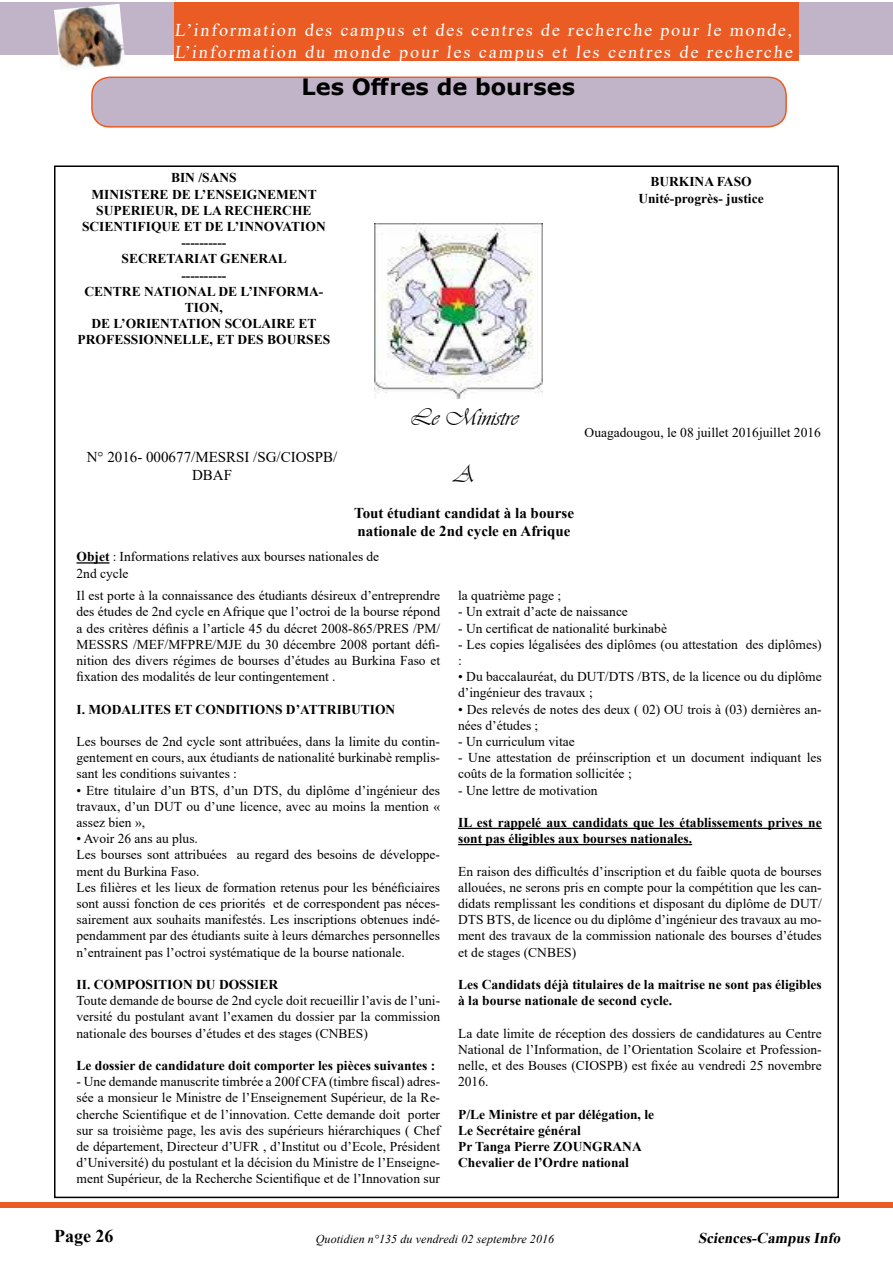
<style>
.page{position:relative;width:893px;height:1263px;background:#fff}
.page>*{position:absolute;margin:0;border:0;box-sizing:border-box;transform-origin:0 0}
.t1{font:24px "Vivaldii";color:#000}
.t2{font:700 22.5px "Verdana";color:#000}
.t3{font:18px/21.6px "Times New Roman";letter-spacing:.105em;color:#fff}
.t4{font:700 18px "Times New Roman";color:#000}
.t5{font:700 15px/18px "Times New Roman";color:#000}
.t6{font:15px/18px "Times New Roman";color:#000;text-align:center}
.t7{font:italic 700 15px "Times New Roman";color:#000}
.t8{font:13.5px/16.2px "Times New Roman";color:#000;text-align:justify}
.t9{font:700 13.5px/16.2px "Times New Roman";color:#000}
.t10{font:italic 12px "Times New Roman";letter-spacing:.01em;color:#000}
.s1{font-weight:700}
</style>
<div class="page">
<div style="left:0;top:1202px;width:893px;height:6px;background:#ea5c24"></div>
<div style="left:0;top:2px;width:893px;height:53px;background:#c2b4c8"></div>
<img style="left:54px;top:4px;width:71px;height:66px">
<div style="left:174px;top:2px;width:625px;height:59px;background:#ea5c24"></div>
<div style="left:92px;top:77px;width:694px;height:50px;background:#c2b4c8;border-radius:18px"></div>
<div style="left:91px;top:77px;width:696px;height:51px;border:2px solid #ea5c24;border-radius:18px"></div>
<img style="left:374px;top:223px;width:168px;height:175px">
<hr style="left:458px;top:828px;width:364px;height:1px;background:#000">
<hr style="left:458px;top:844px;width:234px;height:1px;background:#000">
<hr style="left:77px;top:562px;width:33px;height:2px;background:#000">
<h3 class="t3" style="left:174px;top:19px;width:622px">L’information des campus et des centres de recherche pour le monde,<br>L’information du monde pour les campus et les centres de recherche</h3>
<h2 class="t2" style="left:302px;top:71px;width:275px">Les Offres de bourses</h2>
<p class="t9" style="left:78px;top:169px;width:254px;text-align:center">BIN /SANS<br>MINISTERE DE L’ENSEIGNEMENT<br>SUPERIEUR, DE LA RECHERCHE<br>SCIENTIFIQUE ET DE L’INNOVATION ----------<br>SECRETARIAT GENERAL<br>----------<br>CENTRE NATIONAL DE L’INFORMA-<br>TION,<br>DE L’ORIENTATION SCOLAIRE ET<br>PROFESSIONNELLE, ET DES BOURSES</p>
<p class="t9" style="left:638px;top:173px;width:127px;text-align:center">BURKINA FASO<br>Unité-progrès- justice</p>
<p class="t6" style="left:87px;top:448px;width:252px">N° 2016- 000677/MESRSI /SG/CIOSPB/<br>DBAF</p>
<h1 class="t1" style="left:410px;top:403px;width:110px">Le Ministre</h1>
<h1 class="t1" style="left:454px;top:460px;width:21px">A</h1>
<p class="t5" style="left:354px;top:504px;width:221px">Tout étudiant candidat à la bourse nationale de 2nd cycle en Afrique</p>
<p class="t8" style="left:77px;top:548px;width:304px"><span class="s1">Objet</span> : Informations relatives aux bourses nationales de<br>2nd cycle</p>
<p class="t8" style="left:585px;top:423px;width:238px">Ouagadougou, le 08 juillet 2016juillet 2016</p>
<p class="t8" style="left:77px;top:587px;width:365px">Il est porte à la connaissance des étudiants désireux d’entreprendre des études de 2nd cycle en Afrique que l’octroi de la bourse répond a des critères définis a l’article 45 du décret 2008-865/PRES /PM/ MESSRS /MEF/MFPRE/MJE du 30 décembre 2008 portant défi&shy;nition des divers régimes de bourses d’études au Burkina Faso et fixation des modalités de leur contingentement .</p>
<p class="t9" style="left:77px;top:700px;width:320px">I. MODALITES ET CONDITIONS D’ATTRIBUTION</p>
<p class="t8" style="left:77px;top:733px;width:365px">Les bourses de 2nd cycle sont attribuées, dans la limite du contin&shy;gentement en cours, aux étudiants de nationalité burkinabè remplis&shy;sant les conditions suivantes :</p>
<p class="t8" style="left:77px;top:781px;width:365px">• Etre titulaire d’un BTS, d’un DTS, du diplôme d’ingénieur des travaux, d’un DUT ou d’une licence, avec au moins la mention « assez bien »,</p>
<p class="t8" style="left:77px;top:830px;width:365px;text-align:left">• Avoir 26 ans au plus.<br>Les bourses sont attribuées au regard des besoins de développe&shy;ment du Burkina Faso.<br>Les filières et les lieux de formation retenus pour les bénéficiaires sont aussi fonction de ces priorités et de correspondent pas néces&shy;sairement aux souhaits manifestés. Les inscriptions obtenues indé&shy;pendamment par des étudiants suite à leurs démarches personnelles n’entrainent pas l’octroi systématique de la bourse nationale.</p>
<p class="t9" style="left:77px;top:976px;width:203px">II. COMPOSITION DU DOSSIER</p>
<p class="t8" style="left:77px;top:992px;width:365px">Toute demande de bourse de 2nd cycle doit recueillir l’avis de l’uni&shy;versité du postulant avant l’examen du dossier par la commission nationale des bourses d’études et des stages (CNBES)</p>
<p class="t9" style="left:77px;top:1057px;width:360px">Le dossier de candidature doit comporter les pièces suivantes :</p>
<p class="t8" style="left:77px;top:1073px;width:365px">- Une demande manuscrite timbrée a 200f CFA (timbre fiscal) adres&shy;sée a monsieur le Ministre de l’Enseignement Supérieur, de la Re&shy;cherche Scientifique et de l’innovation. Cette demande doit porter sur sa troisième page, les avis des supérieurs hiérarchiques ( Chef de département, Directeur d’UFR , d’Institut ou d’Ecole, Président d’Université) du postulant et la décision du Ministre de l’Enseigne&shy;ment Supérieur, de la Recherche Scientifique et de l’Innovation sur</p>
<p class="t8" style="left:458px;top:587px;width:105px">la quatrième page ;</p>
<p class="t8" style="left:458px;top:603px;width:171px">- Un extrait d’acte de naissance</p>
<p class="t8" style="left:458px;top:619px;width:210px">- Un certificat de nationalité burkinabè</p>
<p class="t8" style="left:458px;top:636px;width:365px">- Les copies légalisées des diplômes (ou attestation des diplômes) :</p>
<p class="t8" style="left:458px;top:668px;width:365px">• Du baccalauréat, du DUT/DTS /BTS, de la licence ou du diplôme d’ingénieur des travaux ;</p>
<p class="t8" style="left:458px;top:700px;width:365px">• Des relevés de notes des deux ( 02) OU trois à (03) dernières an&shy;nées d’études ;</p>
<p class="t8" style="left:458px;top:733px;width:118px">- Un curriculum vitae</p>
<p class="t8" style="left:458px;top:749px;width:365px">- Une attestation de préinscription et un document indiquant les coûts de la formation sollicitée ;</p>
<p class="t8" style="left:458px;top:781px;width:141px">- Une lettre de motivation</p>
<p class="t9" style="left:458px;top:814px;width:365px">IL est rappelé aux candidats que les établissements prives ne sont pas éligibles aux bourses nationales.</p>
<p class="t8" style="left:458px;top:862px;width:365px">En raison des difficultés d’inscription et du faible quota de bourses allouées, ne serons pris en compte pour la compétition que les can&shy;didats remplissant les conditions et disposant du diplôme de DUT/ DTS BTS, de licence ou du diplôme d’ingénieur des travaux au mo&shy;ment des travaux de la commission nationale des bourses d’études et de stages (CNBES)</p>
<p class="t9" style="left:458px;top:976px;width:365px">Les Candidats déjà titulaires de la maitrise ne sont pas éligibles à la bourse nationale de second cycle.</p>
<p class="t8" style="left:458px;top:1024px;width:365px">La date limite de réception des dossiers de candidatures au Centre National de l’Information, de l’Orientation Scolaire et Profession&shy;nelle, et des Bouses (CIOSPB) est fixée au vendredi 25 novembre 2016.</p>
<p class="t9" style="left:458px;top:1105px;width:197px">P/Le Ministre et par délégation, le<br>Le Secrétaire général<br>Pr Tanga Pierre ZOUNGRANA<br>Chevalier de l’Ordre national</p>
<h3 class="t4" style="left:54px;top:1223px;width:61px">Page 26</h3>
<p class="t10" style="left:316px;top:1231px;width:240px">Quotidien n°135 du vendredi 02 septembre 2016</p>
<p class="t7" style="left:698px;top:1227px;width:147px">Sciences-CampusInfo</p>
</div>
